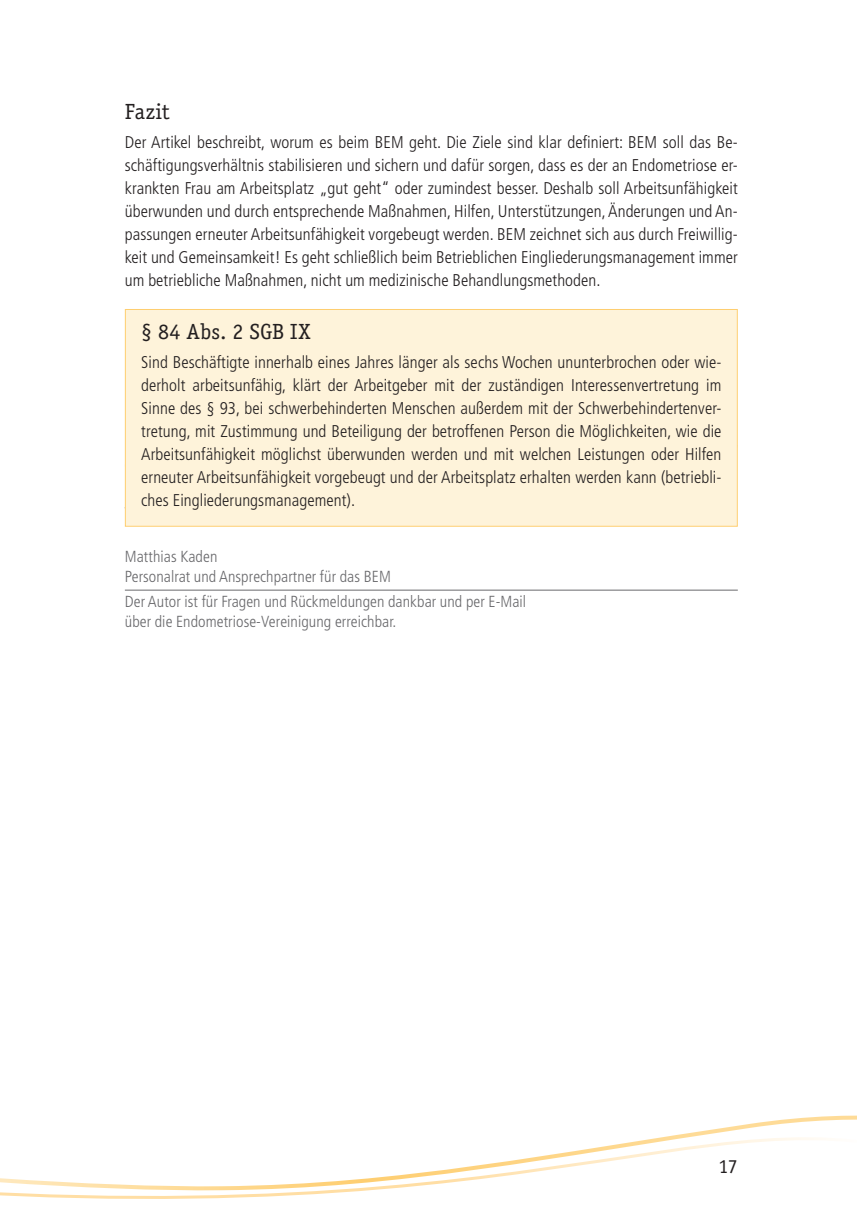
<style>
.page{position:relative;width:857px;height:1225px;background:#fff}
.page>*{position:absolute;margin:0;border:0;box-sizing:border-box;transform-origin:0 0}
.ZÜ{font:22px "Officina Serif";letter-spacing:.015em;color:#231f20}
.t1{font:19.8px "Officina Sans";color:#231f20}
.BodyCopy_erste_Zeile{font:300 condensed 17px/23px "Frutiger LT Std";letter-spacing:.005em;color:#231f20;text-align:justify}
.Kontaktadresse{font:300 condensed 16px/20px "Frutiger LT Std";letter-spacing:.005em;color:#69696c}
.Autoren{font:300 condensed 16px/20px "Frutiger LT Std";letter-spacing:.005em;color:#69696c}
</style>
<div class="page">
<svg style="left:0;top:1115px;width:856px;height:84px"></svg>
<hr style="left:125px;top:590px;width:612px;height:1px;background:#69696c">
<div style="left:125px;top:309px;width:612px;height:217px;background:#fef3da"></div>
<div style="left:125px;top:309px;width:612px;height:218px;border:1px solid #fece70"></div>
<p class="ZÜ" style="left:125px;top:99px;width:47px">Fazit</p>
<p class="BodyCopy_erste_Zeile" style="left:125px;top:131px;width:614px">Der Artikel beschreibt, worum es beim BEM geht. Die Ziele sind klar definiert: BEM soll das Be&shy;schäftigungsverhältnis stabilisieren und sichern und dafür sorgen, dass es der an Endometriose er&shy;krankten Frau am Arbeitsplatz „gut geht“ oder zumindest besser. Deshalb soll Arbeitsunfähigkeit überwunden und durch entsprechende Maßnahmen, Hilfen, Unterstützungen, Änderungen und An&shy;passungen erneuter Arbeitsunfähigkeit vorgebeugt werden. BEM zeichnet sich aus durch Freiwillig&shy;keit und Gemeinsamkeit! Es geht schließlich beim Betrieblichen Eingliederungsmanagement immer um betriebliche Maßnahmen, nicht um medizinische Behandlungsmethoden.</p>
<p class="ZÜ" style="left:141px;top:319px;width:171px">§ 84 Abs. 2 SGB IX</p>
<p class="BodyCopy_erste_Zeile" style="left:141px;top:351px;width:581px">Sind Beschäftigte innerhalb eines Jahres länger als sechs Wochen ununterbrochen oder wie&shy;derholt arbeitsunfähig, klärt der Arbeitgeber mit der zuständigen Interessenvertretung im Sinne des § 93, bei schwerbehinderten Menschen außerdem mit der Schwerbehindertenver&shy;tretung, mit Zustimmung und Beteiligung der betroffenen Person die Möglichkeiten, wie die Arbeitsunfähigkeit möglichst überwunden werden und mit welchen Leistungen oder Hilfen erneuter Arbeitsunfähigkeit vorgebeugt und der Arbeitsplatz erhalten werden kann (betriebli&shy;ches Eingliederungsmanagement).</p>
<p class="Autoren" style="left:125px;top:546px;width:267px">Matthias Kaden<br>Personalrat und Ansprechpartner für das BEM</p>
<p class="Kontaktadresse" style="left:125px;top:592px;width:402px">Der Autor ist für Fragen und Rückmeldungen dankbar und per E-Mail über die Endometriose-Vereinigung erreichbar.</p>
<p class="t1" style="left:718px;top:1154px;width:21px">17</p>
</div>
